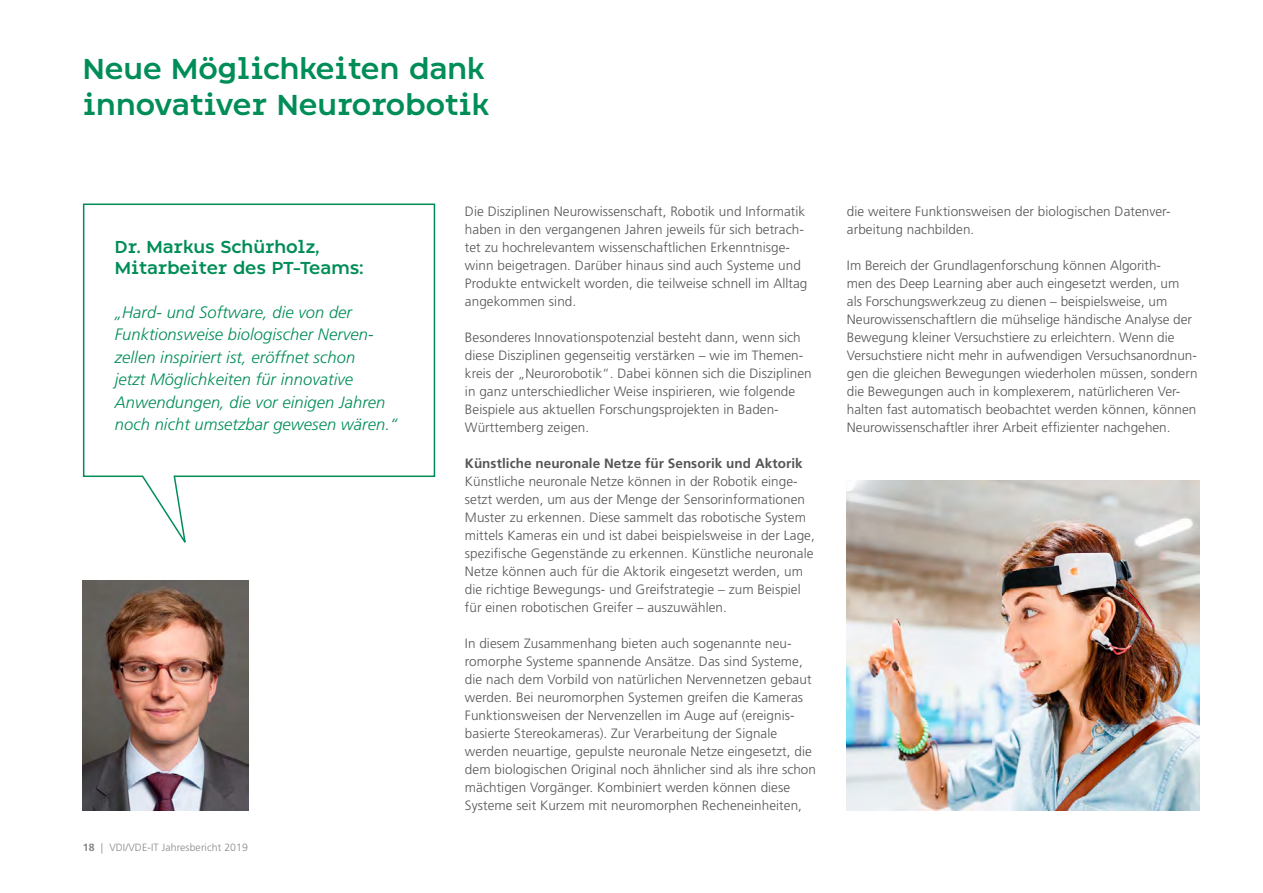
<style>
.page{position:relative;width:1263px;height:893px;background:#fff}
.page>*{position:absolute;margin:0;border:0;box-sizing:border-box;transform-origin:0 0}
.t1{font:500 30px/36px "Dragon";color:#008d57}
.t2{font:500 18px/21.6px "Dragon";color:#008d57}
.t3{font:italic 300 16.5px/22.5px "Frutiger LT";letter-spacing:.005em;color:#008d57}
.t4{font:300 13.5px/18px "Frutiger LT";letter-spacing:.005em;color:#565656}
.t5{font:700 13.5px "Frutiger LT";letter-spacing:.005em;color:#565656}
.t6{font:300 10.5px "Frutiger LT";letter-spacing:.01em;color:#878786}
.s1{font-weight:700}
</style>
<div class="page">
<img style="left:83px;top:581px;width:166px;height:229px">
<svg style="left:82px;top:203px;width:354px;height:340px"></svg>
<img style="left:847px;top:480px;width:352px;height:330px">
<h1 class="t1" style="left:83px;top:52px;width:408px">Neue Möglichkeiten dank innovativer Neurorobotik</h1>
<h2 class="t2" style="left:115px;top:236px;width:250px">Dr. Markus Schürholz,<br>Mitarbeiter des PT-Teams:</h2>
<p class="t3" style="left:115px;top:301px;width:284px">„Hard- und Software, die von der Funktionsweise biologischer Nerven&shy;zellen inspiriert ist, eröffnet schon<br>jetzt Möglichkeiten für innovative Anwendungen, die vor einigen Jahren noch nicht umsetzbar gewesen wären.“</p>
<p class="t6" style="left:83px;top:841px;width:167px"><span class="s1">18</span> | VDI/VDE-IT Jahresbericht 2019</p>
<p class="t4" style="left:465px;top:203px;width:344px">Die Disziplinen Neurowissenschaft, Robotik und Informatik haben in den vergangenen Jahren jeweils für sich betrach&shy;tet zu hochrelevantem wissenschaftlichen Erkenntnisge&shy;winn beigetragen. Darüber hinaus sind auch Systeme und Produkte entwickelt worden, die teilweise schnell im Alltag angekommen sind.</p>
<p class="t4" style="left:465px;top:329px;width:348px">Besonderes Innovationspotenzial besteht dann, wenn sich diese Disziplinen gegenseitig verstärken – wie im Themen&shy;kreis der „Neurorobotik“. Dabei können sich die Disziplinen in ganz unterschiedlicher Weise inspirieren, wie folgende Beispiele aus aktuellen Forschungsprojekten in Baden-Württemberg zeigen.</p>
<p class="t5" style="left:465px;top:455px;width:339px">Künstliche neuronale Netze für Sensorik und Aktorik</p>
<p class="t4" style="left:465px;top:472px;width:351px">Künstliche neuronale Netze können in der Robotik einge&shy;setzt werden, um aus der Menge der Sensorinformationen Muster zu erkennen. Diese sammelt das robotische System mittels Kameras ein und ist dabei beispielsweise in der Lage, spezifische Gegenstände zu erkennen. Künstliche neuronale Netze können auch für die Aktorik eingesetzt werden, um die richtige Bewegungs- und Greifstrategie – zum Beispiel für einen robotischen Greifer – auszuwählen.</p>
<p class="t4" style="left:465px;top:634px;width:353px">In diesem Zusammenhang bieten auch sogenannte neu&shy;romorphe Systeme spannende Ansätze. Das sind Systeme, die nach dem Vorbild von natürlichen Nervennetzen gebaut werden. Bei neuromorphen Systemen greifen die Kameras Funktionsweisen der Nervenzellen im Auge auf (ereignis&shy;basierte Stereokameras). Zur Verarbeitung der Signale werden neuartige, gepulste neuronale Netze eingesetzt, die dem biologischen Original noch ähnlicher sind als ihre schon mächtigen Vorgänger. Kombiniert werden können diese Systeme seit Kurzem mit neuromorphen Recheneinheiten,</p>
<p class="t4" style="left:847px;top:202px;width:324px">die weitere Funktionsweisen der biologischen Datenver&shy;arbeitung nachbilden.</p>
<p class="t4" style="left:847px;top:256px;width:352px">Im Bereich der Grundlagenforschung können Algorith-<br>men des Deep Learning aber auch eingesetzt werden, um als Forschungswerkzeug zu dienen – beispielsweise, um Neurowissenschaftlern die mühselige händische Analyse der Bewegung kleiner Versuchstiere zu erleichtern. Wenn die Versuchstiere nicht mehr in aufwendigen Versuchsanordnun&shy;gen die gleichen Bewegungen wiederholen müssen, sondern die Bewegungen auch in komplexerem, natürlicheren Ver&shy;halten fast automatisch beobachtet werden können, können Neurowissenschaftler ihrer Arbeit effizienter nachgehen.</p>
</div>
